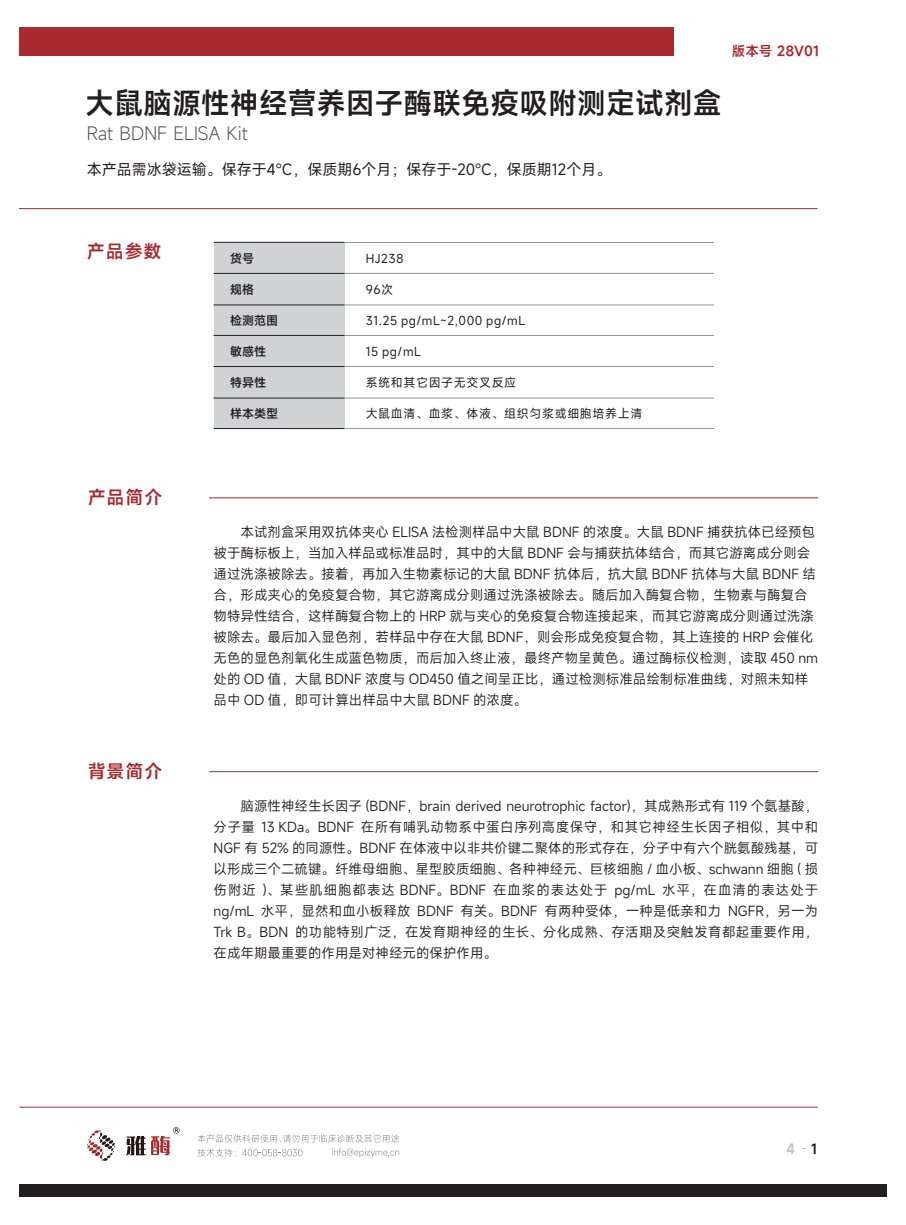
<style>
.page{position:relative;width:906px;height:1225px;background:#fff}
.page>*{position:absolute;margin:0;border:0;box-sizing:border-box;transform-origin:0 0}
.t1{font:600 28.95px "Mi Sans";color:#231f20}
.t2{font:300 18px "Mi Sans";color:#505052}
.t3{font:600 18px "Mi Sans";letter-spacing:.05em;color:#a8292e}
.t4{font:15px "Mi Sans";color:#231f20}
.t5{font:13.5px/21px "Mi Sans";color:#231f20}
.t6{font:600 13.5px "Mi Sans";color:#a8292e}
.t7{font:600 13.5px "Mi Sans";color:#c2c3c6}
.t8{font:12px "Mi Sans";letter-spacing:.05em;color:#231f20}
.t9{font:600 12px "Mi Sans";color:#231f20}
.s1{color:#231f20}
</style>
<div class="page">
<hr style="left:19px;top:208px;width:798px;height:1px;background:#a8292e">
<div style="left:214px;top:242px;width:130px;height:186px;background:#d1d2d4"></div>
<hr style="left:344px;top:304px;width:370px;height:1px;background:#939598">
<hr style="left:344px;top:335px;width:370px;height:1px;background:#939598">
<hr style="left:344px;top:366px;width:370px;height:1px;background:#939598">
<hr style="left:344px;top:398px;width:370px;height:1px;background:#939598">
<hr style="left:344px;top:242px;width:370px;height:1px;background:#939598">
<hr style="left:344px;top:273px;width:370px;height:1px;background:#939598">
<hr style="left:214px;top:273px;width:130px;height:1px;background:#231f20">
<hr style="left:214px;top:304px;width:130px;height:1px;background:#231f20">
<hr style="left:214px;top:242px;width:130px;height:1px;background:#231f20">
<hr style="left:214px;top:366px;width:130px;height:1px;background:#231f20">
<hr style="left:214px;top:398px;width:130px;height:1px;background:#231f20">
<hr style="left:214px;top:428px;width:130px;height:1px;background:#231f20">
<hr style="left:214px;top:335px;width:130px;height:1px;background:#231f20">
<hr style="left:344px;top:428px;width:370px;height:1px;background:#939598">
<hr style="left:209px;top:497px;width:609px;height:1px;background:#a8292e">
<hr style="left:209px;top:771px;width:609px;height:1px;background:#a8292e">
<div style="left:19px;top:27px;width:654px;height:29px;background:#a8292e"></div>
<hr style="left:19px;top:1106px;width:799px;height:1px;background:#a8292e">
<div style="left:19px;top:1184px;width:867px;height:13px;background:#231f20"></div>
<svg style="left:87px;top:1130px;width:28px;height:31px"></svg>
<svg style="left:126px;top:1127px;width:53px;height:28px"></svg>
<svg style="left:197px;top:1134px;width:202px;height:23px"></svg>
<p class="t6" style="left:732px;top:42px;width:89px">版本号 28V01</p>
<h1 class="t1" style="left:85px;top:84px;width:638px">大鼠脑源性神经营养因子酶联免疫吸附测定试剂盒</h1>
<h2 class="t2" style="left:87px;top:121px;width:162px">Rat BDNF ELISA Kit</h2>
<p class="t4" style="left:87px;top:159px;width:526px">本产品需冰袋运输。保存于4℃，保质期6个月；保存于-20℃，保质期12个月。</p>
<h2 class="t3" style="left:87px;top:239px;width:76px">产品参数</h2>
<p class="t9" style="left:230px;top:250px;width:26px">货号</p>
<p class="t9" style="left:230px;top:282px;width:26px">规格</p>
<p class="t9" style="left:230px;top:313px;width:50px">检测范围</p>
<p class="t9" style="left:230px;top:343px;width:38px">敏感性</p>
<p class="t9" style="left:230px;top:374px;width:38px">特异性</p>
<p class="t9" style="left:230px;top:405px;width:50px">样本类型</p>
<p class="t8" style="left:366px;top:250px;width:39px">HJ238</p>
<p class="t8" style="left:366px;top:282px;width:29px">96次</p>
<p class="t8" style="left:366px;top:313px;width:161px">31.25 pg/mL~2,000 pg/mL</p>
<p class="t8" style="left:366px;top:343px;width:57px">15 pg/mL</p>
<p class="t8" style="left:366px;top:374px;width:152px">系统和其它因子无交叉反应</p>
<p class="t8" style="left:366px;top:405px;width:278px">大鼠血清、血浆、体液、组织匀浆或细胞培养上清</p>
<h2 class="t3" style="left:88px;top:485px;width:76px">产品简介</h2>
<h2 class="t3" style="left:88px;top:759px;width:76px">背景简介</h2>
<p class="t5" style="left:213px;top:521px;width:606px;text-indent:27px">本试剂盒采用双抗体夹心 ELISA 法检测样品中大鼠 BDNF 的浓度。大鼠 BDNF 捕获抗体已经预包被于酶标板上，当加入样品或标准品时，其中的大鼠 BDNF 会与捕获抗体结合，而其它游离成分则会通过洗涤被除去。接着，再加入生物素标记的大鼠 BDNF 抗体后，抗大鼠 BDNF 抗体与大鼠 BDNF 结合，形成夹心的免疫复合物，其它游离成分则通过洗涤被除去。随后加入酶复合物，生物素与酶复合物特异性结合，这样酶复合物上的 HRP 就与夹心的免疫复合物连接起来，而其它游离成分则通过洗涤被除去。最后加入显色剂，若样品中存在大鼠 BDNF，则会形成免疫复合物，其上连接的 HRP 会催化无色的显色剂氧化生成蓝色物质，而后加入终止液，最终产物呈黄色。通过酶标仪检测，读取 450 nm处的 OD 值，大鼠 BDNF 浓度与 OD450 值之间呈正比，通过检测标准品绘制标准曲线，对照未知样品中 OD 值，即可计算出样品中大鼠 BDNF 的浓度。</p>
<p class="t5" style="left:213px;top:795px;width:606px;text-align:justify;text-indent:27px">脑源性神经生长因子 (BDNF，brain derived neurotrophic factor)，其成熟形式有 119 个氨基酸，分子量 13 KDa。BDNF 在所有哺乳动物系中蛋白序列高度保守，和其它神经生长因子相似，其中和NGF 有 52% 的同源性。BDNF 在体液中以非共价键二聚体的形式存在，分子中有六个胱氨酸残基，可以形成三个二硫键。纤维母细胞、星型胶质细胞、各种神经元、巨核细胞 / 血小板、schwann 细胞 ( 损伤附近 )、某些肌细胞都表达 BDNF。BDNF 在血浆的表达处于 pg/mL 水平，在血清的表达处于ng/mL 水平，显然和血小板释放 BDNF 有关。BDNF 有两种受体，一种是低亲和力 NGFR，另一为Trk B。BDN 的功能特别广泛，在发育期神经的生长、分化成熟、存活期及突触发育都起重要作用，在成年期最重要的作用是对神经元的保护作用。</p>
<p class="t7" style="left:786px;top:1139px;width:32px">4 <span class="s1">1</span></p>
</div>
